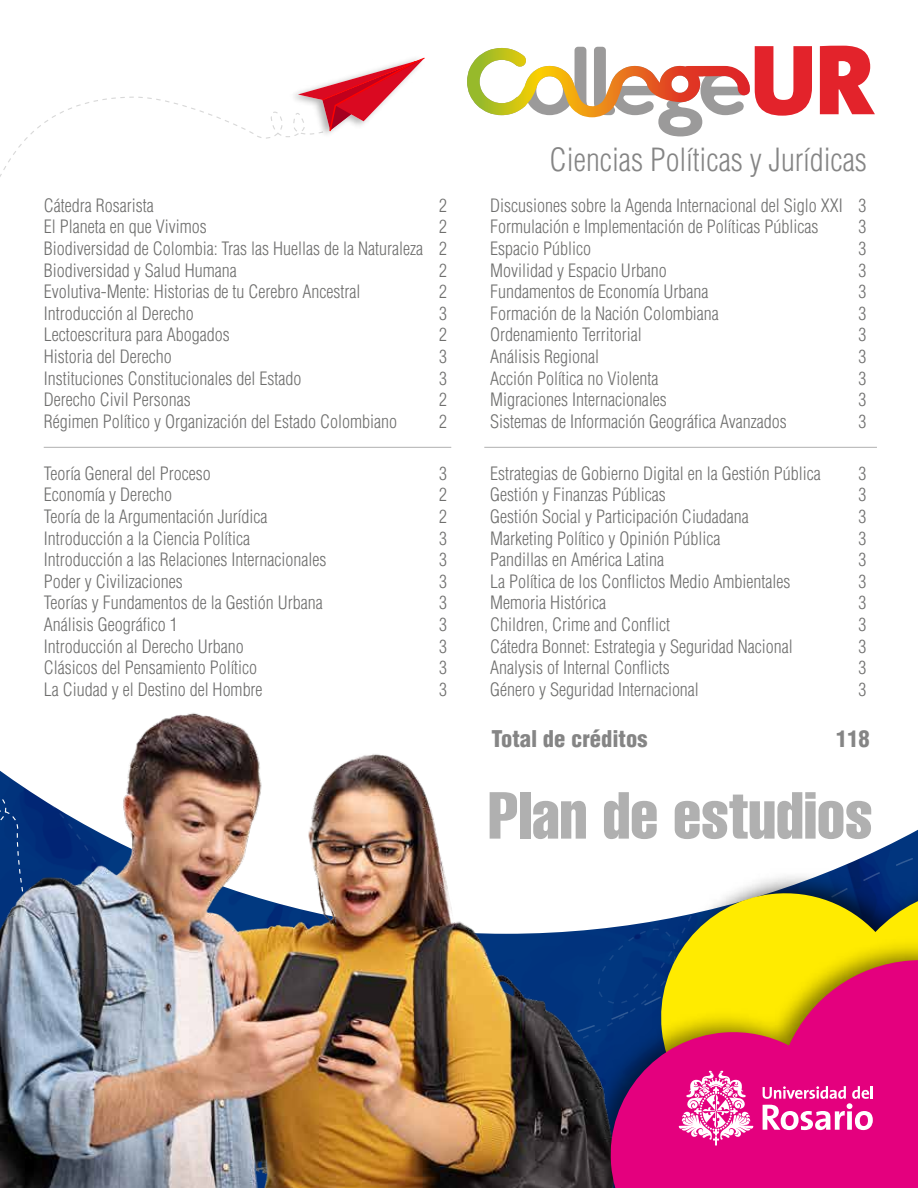
<style>
.page{position:relative;width:918px;height:1188px;background:#fff}
.page>*{position:absolute;margin:0;border:0;box-sizing:border-box;transform-origin:0 0}
.t1{font:900 100.95px "The Sans";color:#e3232b}
.t2{font:extra-condensed 65.25px "Helvetica";color:#b0b0b0}
.t3{font:300 condensed 31.2px "Helvetica";color:#858585}
.t4{font:900 condensed 22.5px "Helvetica";color:#858585}
.t5{font:300 condensed 18px/21.6px "Helvetica";color:#6f6f6e}
</style>
<div class="page">
<img style="left:0;top:713px;width:648px;height:475px">
<img style="left:648px;top:857px;width:270px;height:73px">
<svg style="left:655px;top:879px;width:263px;height:51px"></svg>
<img style="left:576px;top:930px;width:342px;height:258px">
<svg style="left:606px;top:955px;width:312px;height:233px;background:#c8375f"></svg>
<svg style="left:0;top:57px;width:425px;height:120px"></svg>
<svg style="left:678px;top:1070px;width:76px;height:75px"></svg>
<svg style="left:763px;top:1086px;width:110px;height:44px"></svg>
<svg style="left:467px;top:47px;width:283px;height:89px"></svg>
<hr style="left:44px;top:447px;width:407px;height:1px;background:#b0b0b0">
<hr style="left:484px;top:447px;width:393px;height:1px;background:#b0b0b0">
<p class="t5" style="left:44px;top:194px;width:381px">Cátedra Rosarista<br>El Planeta en que Vivimos<br>Biodiversidad de Colombia: Tras las Huellas de la Naturaleza Biodiversidad y Salud Humana<br>Evolutiva-Mente: Historias de tu Cerebro Ancestral Introducción al Derecho<br>Lectoescritura para Abogados<br>Historia del Derecho<br>Instituciones Constitucionales del Estado<br>Derecho Civil Personas<br>Régimen Político y Organización del Estado Colombiano</p>
<p class="t5" style="left:439px;top:194px;width:9px;text-align:justify">2<br>2<br>2<br>2<br>2<br>3<br>2<br>3<br>3<br>2<br>2</p>
<p class="t5" style="left:44px;top:462px;width:284px">Teoría General del Proceso<br>Economía y Derecho<br>Teoría de la Argumentación Jurídica<br>Introducción a la Ciencia Política<br>Introducción a las Relaciones Internacionales<br>Poder y Civilizaciones<br>Teorías y Fundamentos de la Gestión Urbana<br>Análisis Geográfico 1<br>Introducción al Derecho Urbano<br>Clásicos del Pensamiento Político<br>La Ciudad y el Destino del Hombre</p>
<p class="t5" style="left:439px;top:462px;width:9px;text-align:justify">3<br>2<br>2<br>3<br>3<br>3<br>3<br>3<br>3<br>3<br>3</p>
<h1 class="t1" style="left:750px;top:-5px;width:126px">UR</h1>
<h3 class="t3" style="left:550px;top:140px;width:319px">Ciencias Políticas y Jurídicas</h3>
<p class="t5" style="left:490px;top:194px;width:354px">Discusiones sobre la Agenda Internacional del Siglo XXI Formulación e Implementación de Políticas Públicas Espacio Público<br>Movilidad y Espacio Urbano<br>Fundamentos de Economía Urbana<br>Formación de la Nación Colombiana<br>Ordenamiento Territorial<br>Análisis Regional<br>Acción Política no Violenta<br>Migraciones Internacionales<br>Sistemas de Información Geográfica Avanzados</p>
<p class="t5" style="left:859px;top:194px;width:9px;text-align:justify">3<br>3<br>3<br>3<br>3<br>3<br>3<br>3<br>3<br>3<br>3</p>
<p class="t5" style="left:490px;top:462px;width:332px">Estrategias de Gobierno Digital en la Gestión Pública Gestión y Finanzas Públicas<br>Gestión Social y Participación Ciudadana<br>Marketing Político y Opinión Pública<br>Pandillas en América Latina<br>La Política de los Conflictos Medio Ambientales Memoria Histórica<br>Children, Crime and Conflict<br>Cátedra Bonnet: Estrategia y Seguridad Nacional Analysis of Internal Conflicts<br>Género y Seguridad Internacional</p>
<p class="t5" style="left:859px;top:462px;width:9px;text-align:justify">3<br>3<br>3<br>3<br>3<br>3<br>3<br>3<br>3<br>3<br>3</p>
<p class="t4" style="left:492px;top:725px;width:157px">Total de créditos</p>
<p class="t4" style="left:836px;top:725px;width:35px">118</p>
<h2 class="t2" style="left:488px;top:774px;width:386px">Plan de estudios</h2>
</div>
